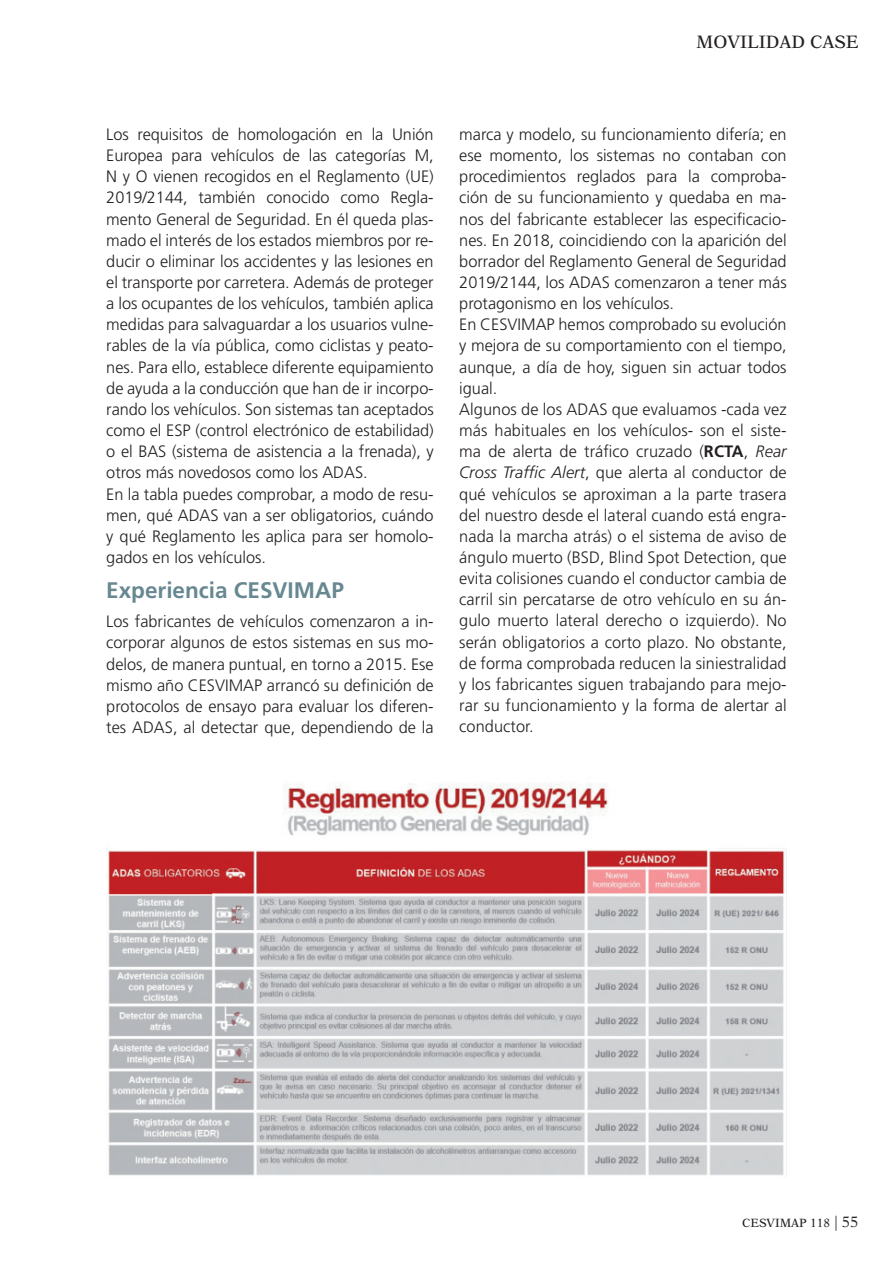
<style>
.page{position:relative;width:893px;height:1263px;background:#fff}
.page>*{position:absolute;margin:0;border:0;box-sizing:border-box;transform-origin:0 0}
.t1{font:700 22.5px "Frutiger";color:#678891}
.t2{font:18px "New Aster";color:#231f20}
.t3{font:300 16.5px/21.1px "Frutiger";color:#231f20}
.t4{font:12px "New Aster";color:#231f20}
.s1{font-weight:700}
.s2{font-style:italic}
.s3{font-size:15px}
</style>
<div class="page">
<img style="left:106px;top:783px;width:681px;height:395px">
<p class="t2" style="left:696px;top:31px;width:164px">MOVILIDAD CASE</p>
<p class="t3" style="left:106px;top:124px;width:329px">Los requisitos de homologación en la Unión Europea para vehículos de las categorías M, N y O vienen recogidos en el Reglamento (UE)<br>2019/2144, también conocido como Regla&shy;mento General de Seguridad. En él queda plas&shy;mado el interés de los estados miembros por re&shy;ducir o eliminar los accidentes y las lesiones en el transporte por carretera. Además de proteger a los ocupantes de los vehículos, también aplica medidas para salvaguardar a los usuarios vulne&shy;rables de la vía pública, como ciclistas y peato&shy;nes. Para ello, establece diferente equipamiento de ayuda a la conducción que han de ir incorpo&shy;rando los vehículos. Son sistemas tan aceptados como el ESP (control electrónico de estabilidad) o el BAS (sistema de asistencia a la frenada), y otros más novedosos como los ADAS.<br>En la tabla puedes comprobar, a modo de resu&shy;men, qué ADAS van a ser obligatorios, cuándo y qué Reglamento les aplica para ser homolo&shy;gados en los vehículos.</p>
<h1 class="t1" style="left:106px;top:577px;width:239px">Experiencia CESVIMAP</h1>
<p class="t3" style="left:106px;top:611px;width:329px;text-align:justify">Los fabricantes de vehículos comenzaron a in&shy;corporar algunos de estos sistemas en sus mo&shy;delos, de manera puntual, en torno a 2015. Ese mismo año CESVIMAP arrancó su definición de protocolos de ensayo para evaluar los diferen&shy;tes ADAS, al detectar que, dependiendo de la</p>
<p class="t3" style="left:459px;top:124px;width:329px">marca y modelo, su funcionamiento difería; en ese momento, los sistemas no contaban con procedimientos reglados para la comproba&shy;ción de su funcionamiento y quedaba en ma&shy;nos del fabricante establecer las especificacio&shy;nes. En 2018, coincidiendo con la aparición del borrador del Reglamento General de Seguridad 2019/2144, los ADAS comenzaron a tener más protagonismo en los vehículos.<br>En CESVIMAP hemos comprobado su evolución y mejora de su comportamiento con el tiempo, aunque, a día de hoy, siguen sin actuar todos igual.<br>Algunos de los ADAS que evaluamos -cada vez más habituales en los vehículos- son el siste&shy;ma de alerta de tráfico cruzado (<span class="s1">RCTA</span>, <span class="s2">Rear Cross Traffic Alert</span>, que alerta al conductor de qué vehículos se aproximan a la parte trasera del nuestro desde el lateral cuando está engra&shy;nada la marcha atrás) o el sistema de aviso de ángulo muerto (BSD, Blind Spot Detection, que evita colisiones cuando el conductor cambia de carril sin percatarse de otro vehículo en su án&shy;gulo muerto lateral derecho o izquierdo). No serán obligatorios a corto plazo. No obstante, de forma comprobada reducen la siniestralidad y los fabricantes siguen trabajando para mejo&shy;rar su funcionamiento y la forma de alertar al conductor.</p>
<p class="t4" style="left:742px;top:1216px;width:118px">CESVIMAP 118 <span class="s3">| 55</span></p>
</div>
